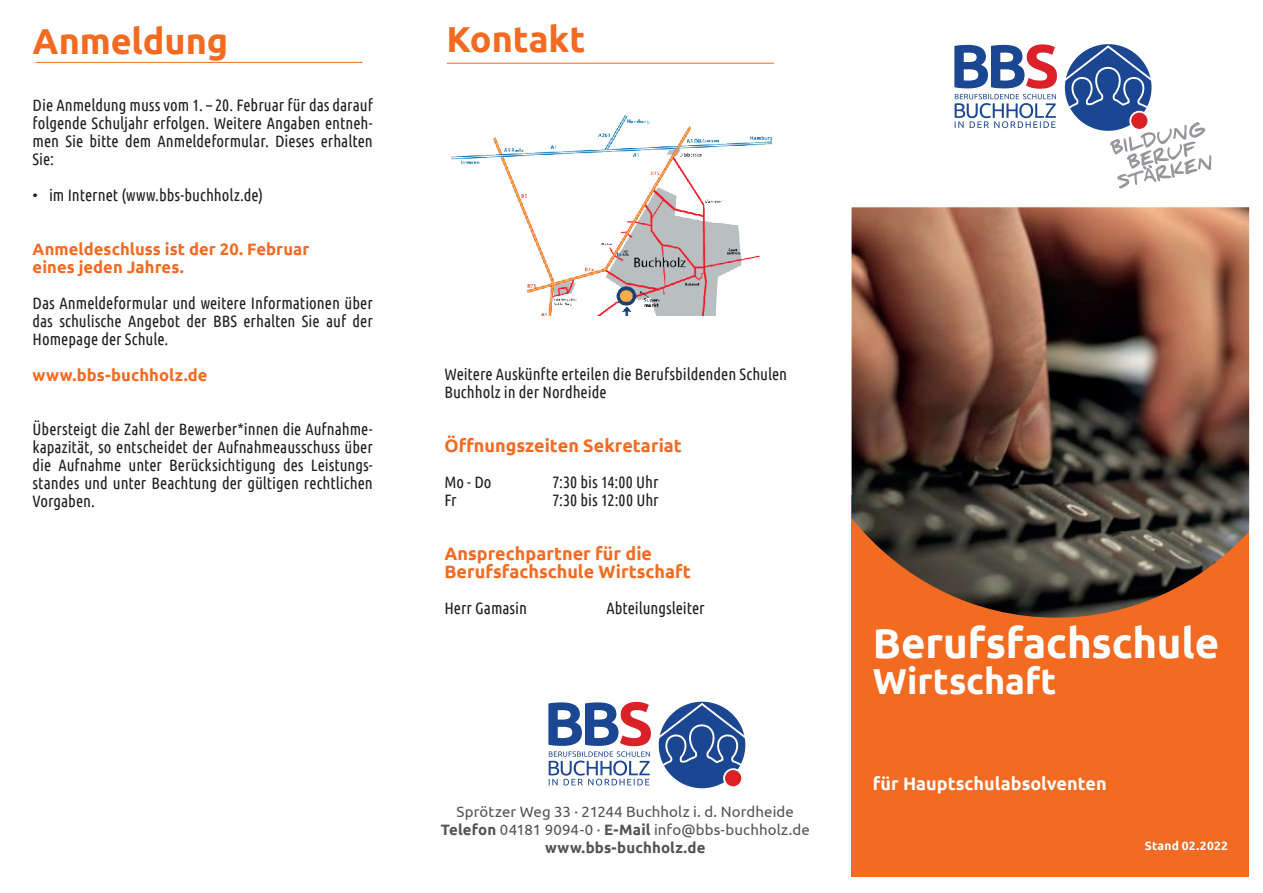
<style>
.page{position:relative;width:1263px;height:893px;background:#fff}
.page>*{position:absolute;margin:0;border:0;box-sizing:border-box;transform-origin:0 0}
.t1{font:700 42px "Ubuntu";letter-spacing:-.005em;color:#fff}
.t2{font:700 36px "Ubuntu";color:#f36a21}
.t3{font:700 36px "Ubuntu";color:#fff}
.t4{font:700 18px/18px "Ubuntu";color:#f36a21}
.t5{font:700 18px "Ubuntu";color:#fff}
.t6{font:16.5px/18px "Ubuntu Condensed";color:#231f20;text-align:justify}
.t7{font:700 16.5px/18px "Ubuntu";letter-spacing:.005em;color:#f36a21}
.t8{font:15px/18px "Ubuntu";letter-spacing:.01em;color:#535355;text-align:center}
.t9{font:700 12px "Ubuntu";letter-spacing:.02em;color:#fff}
.s1{font-weight:700}
</style>
<div class="page">
<hr style="left:447px;top:63px;width:327px;height:1px;background:#f36a21">
<img style="left:451px;top:114px;width:322px;height:202px">
<div style="left:851px;top:495px;width:398px;height:382px;background:#f36a21"></div>
<img style="left:851px;top:207px;width:398px;height:411px">
<svg style="left:954px;top:44px;width:103px;height:84px"></svg>
<svg style="left:1066px;top:45px;width:145px;height:143px"></svg>
<div style="left:1063px;top:42px;width:90px;height:91px;border:2px solid #fff;border-radius:50%"></div>
<div style="left:1130px;top:112px;width:18px;height:18px;background:#da2128;border-radius:50%"></div>
<div style="left:1129px;top:111px;width:20px;height:20px;border:2px solid #fff;border-radius:50%"></div>
<svg style="left:548px;top:702px;width:103px;height:83px"></svg>
<svg style="left:660px;top:703px;width:84px;height:82px"></svg>
<div style="left:657px;top:700px;width:90px;height:90px;border:2px solid #fff;border-radius:50%"></div>
<div style="left:724px;top:769px;width:18px;height:18px;background:#da2128;border-radius:50%"></div>
<div style="left:723px;top:768px;width:20px;height:20px;border:2px solid #fff;border-radius:50%"></div>
<hr style="left:35px;top:62px;width:328px;height:1px;background:#f36a21">
<h2 class="t2" style="left:33px;top:19px;width:197px">Anmeldung</h2>
<p class="t6" style="left:33px;top:95px;width:342px">Die Anmeldung muss vom 1. – 20. Februar für das darauf folgende Schuljahr erfolgen. Weitere Angaben entneh&shy;men Sie bitte dem Anmeldeformular. Dieses erhalten Sie:</p>
<p class="t6" style="left:33px;top:185px;width:232px">• im Internet (www.bbs-buchholz.de)</p>
<p class="t7" style="left:33px;top:240px;width:278px">Anmeldeschluss ist der 20. Februar eines jeden Jahres.</p>
<p class="t6" style="left:33px;top:293px;width:342px">Das Anmeldeformular und weitere Informationen über das schulische Angebot der BBS erhalten Sie auf der Homepage der Schule.</p>
<p class="t7" style="left:33px;top:366px;width:176px">www.bbs-buchholz.de</p>
<p class="t6" style="left:33px;top:419px;width:342px">Übersteigt die Zahl der Bewerber*innen die Aufnahme&shy;kapazität, so entscheidet der Aufnahmeausschuss über die Aufnahme unter Berücksichtigung des Leistungs&shy;standes und unter Beachtung der gültigen rechtlichen Vorgaben.</p>
<h2 class="t2" style="left:446px;top:17px;width:140px">Kontakt</h2>
<p class="t6" style="left:444px;top:364px;width:344px">Weitere Auskünfte erteilen die Berufsbildenden Schulen<br>Buchholz in der Nordheide</p>
<p class="t4" style="left:444px;top:436px;width:239px">Öffnungszeiten Sekretariat</p>
<p class="t6" style="left:444px;top:472px;width:49px">Mo - Do</p>
<p class="t6" style="left:552px;top:472px;width:108px">7:30 bis 14:00 Uhr</p>
<p class="t6" style="left:444px;top:490px;width:14px">Fr</p>
<p class="t6" style="left:552px;top:490px;width:108px">7:30 bis 12:00 Uhr</p>
<p class="t4" style="left:444px;top:544px;width:248px">Ansprechpartner für die<br>Berufsfachschule Wirtschaft</p>
<p class="t6" style="left:444px;top:598px;width:84px">Herr Gamasin</p>
<p class="t6" style="left:606px;top:598px;width:100px">Abteilungsleiter</p>
<p class="t8" style="left:441px;top:802px;width:370px">Sprötzer Weg 33 · 21244 Buchholz i. d. Nordheide<br><span class="s1">Telefon</span> 04181 9094-0 · <span class="s1">E-Mail</span> info@bbs-buchholz.de <span class="s1">www.bbs-buchholz.de</span></p>
<h1 class="t1" style="left:873px;top:617px;width:348px">Berufsfachschule</h1>
<h2 class="t3" style="left:873px;top:659px;width:185px">Wirtschaft</h2>
<p class="t5" style="left:873px;top:772px;width:235px">für Hauptschulabsolventen</p>
<p class="t9" style="left:1145px;top:838px;width:85px">Stand 02.2022</p>
</div>
